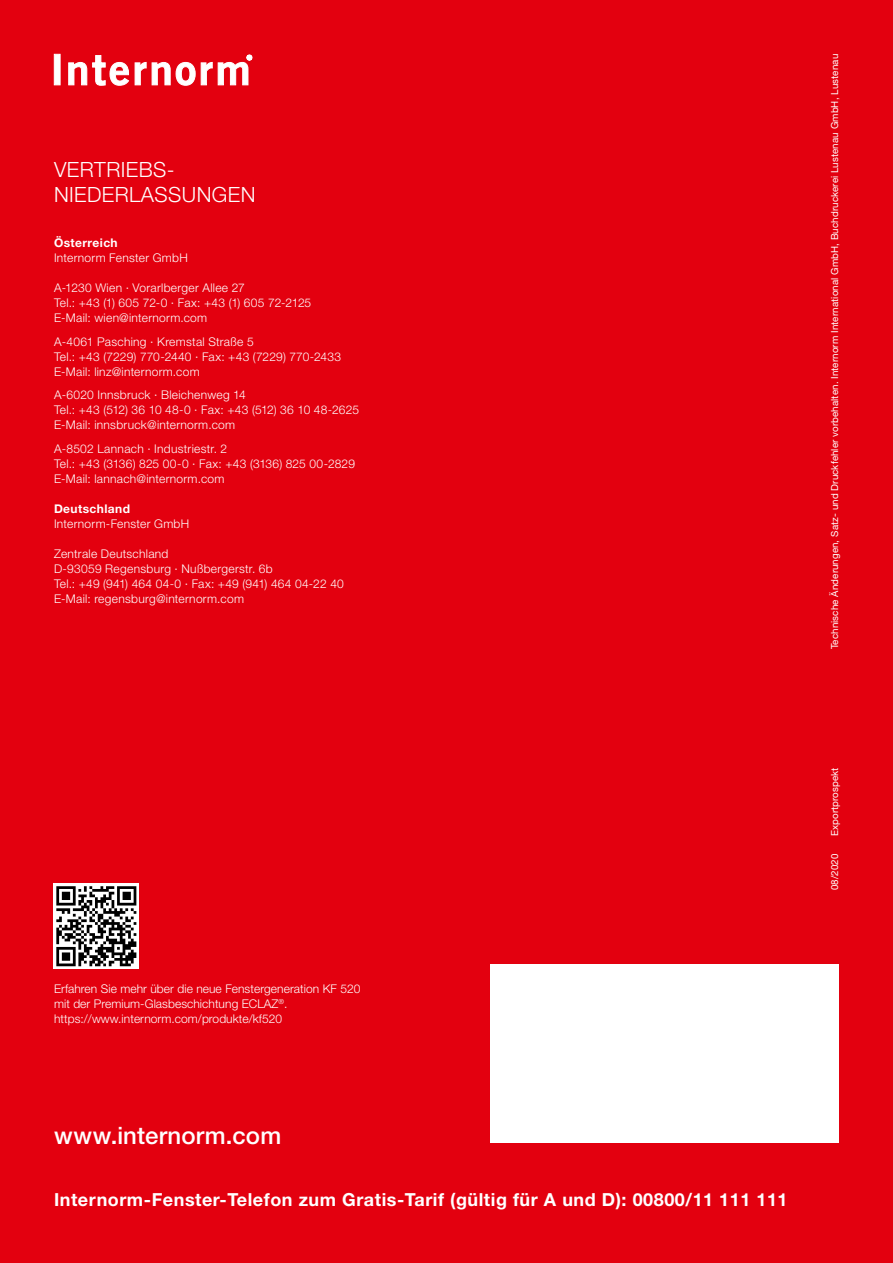
<style>
.page{position:relative;width:893px;height:1263px;background:#e3000f}
.page>*{position:absolute;margin:0;border:0;box-sizing:border-box;transform-origin:0 0}
.t1{font:500 24px "Helvetica Neue LT Pro";letter-spacing:.01em;color:#fff}
.t2{font:300 21px/25.5px "Helvetica Neue LT Pro";letter-spacing:.02em;color:#fff}
.t3{font:700 18px "Helvetica Neue LT Pro";letter-spacing:.03em;color:#fff}
.t4{font:300 12px/15px "Helvetica Neue LT Pro";letter-spacing:.02em;color:#fff}
.t5{font:700 12px "Helvetica Neue LT Pro";letter-spacing:.035em;color:#fff}
.t6{font:9.75px "Helvetica Neue LT Pro";letter-spacing:.01em;color:#fff}
</style>
<div class="page">
<div style="left:490px;top:964px;width:349px;height:179px;background:#fff"></div>
<svg style="left:54px;top:54px;width:6px;height:31px"></svg>
<svg style="left:68px;top:55px;width:184px;height:31px"></svg>
<svg style="left:54px;top:883px;width:85px;height:86px"></svg>
<svg style="left:56px;top:886px;width:80px;height:80px;background:#7d7d7d"></svg>
<h2 class="t2" style="left:54px;top:156px;width:203px">VERTRIEBS-<br>NIEDERLASSUNGEN</h2>
<p class="t5" style="left:54px;top:235px;width:65px">Österreich</p>
<p class="t4" style="left:54px;top:250px;width:135px">Internorm Fenster GmbH</p>
<p class="t4" style="left:54px;top:280px;width:259px">A-1230 Wien · Vorarlberger Allee 27<br>Tel.: +43 (1) 605 72-0 · Fax: +43 (1) 605 72-2125<br>E-Mail: wien@internorm.com</p>
<p class="t4" style="left:54px;top:334px;width:289px">A-4061 Pasching · Kremstal Straße 5<br>Tel.: +43 (7229) 770-2440 · Fax: +43 (7229) 770-2433<br>E-Mail: linz@internorm.com</p>
<p class="t4" style="left:54px;top:387px;width:306px">A-6020 Innsbruck · Bleichenweg 14<br>Tel.: +43 (512) 36 10 48-0 · Fax: +43 (512) 36 10 48-2625<br>E-Mail: innsbruck@internorm.com</p>
<p class="t4" style="left:54px;top:441px;width:303px">A-8502 Lannach · Industriestr. 2<br>Tel.: +43 (3136) 825 00-0 · Fax: +43 (3136) 825 00-2829<br>E-Mail: lannach@internorm.com</p>
<p class="t5" style="left:54px;top:501px;width:78px">Deutschland</p>
<p class="t4" style="left:54px;top:516px;width:137px">Internorm-Fenster GmbH</p>
<p class="t4" style="left:54px;top:546px;width:291px">Zentrale Deutschland<br>D-93059 Regensburg · Nußbergerstr. 6b<br>Tel.: +49 (941) 464 04-0 · Fax: +49 (941) 464 04-22 40<br>E-Mail: regensburg@internorm.com</p>
<p class="t6" style="left:829px;top:649px;width:597px;rotate:-90deg">Technische Änderungen, Satz- und Druckfehler vorbehalten. Internorm International GmbH, Buchdruckerei Lustenau GmbH, Lustenau</p>
<p class="t6" style="left:829px;top:612px;width:559px;rotate:-90deg">Tech ische Änderungen, Satz- und Druckfehler vorbehalten. Gedruckt auf chlorfreiem, umweltfreundlich hergestelltem Papier.</p>
<p class="t4" style="left:54px;top:981px;width:308px">Erfahren Sie mehr über die neue Fenstergeneration KF 520 mit der Premium-Glasbeschichtung ECLAZ<sup>®</sup>. https://www.internorm.com/produkte/kf520</p>
<h1 class="t1" style="left:54px;top:1121px;width:229px">www.internorm.com</h1>
<h3 class="t3" style="left:54px;top:1188px;width:735px">Internorm-Fenster-Telefon zum Gratis-Tarif (gültig für A und D): 00800/11 111 111</h3>
<p class="t6" style="left:829px;top:836px;width:70px;rotate:-90deg">Exportprospekt</p>
<p class="t6" style="left:829px;top:890px;width:38px;rotate:-90deg">08/2020</p>
<p class="t6" style="left:829px;top:865px;width:12px;rotate:-90deg">15</p>
<p class="t6" style="left:829px;top:884px;width:7px;rotate:-90deg">1</p>
</div>
